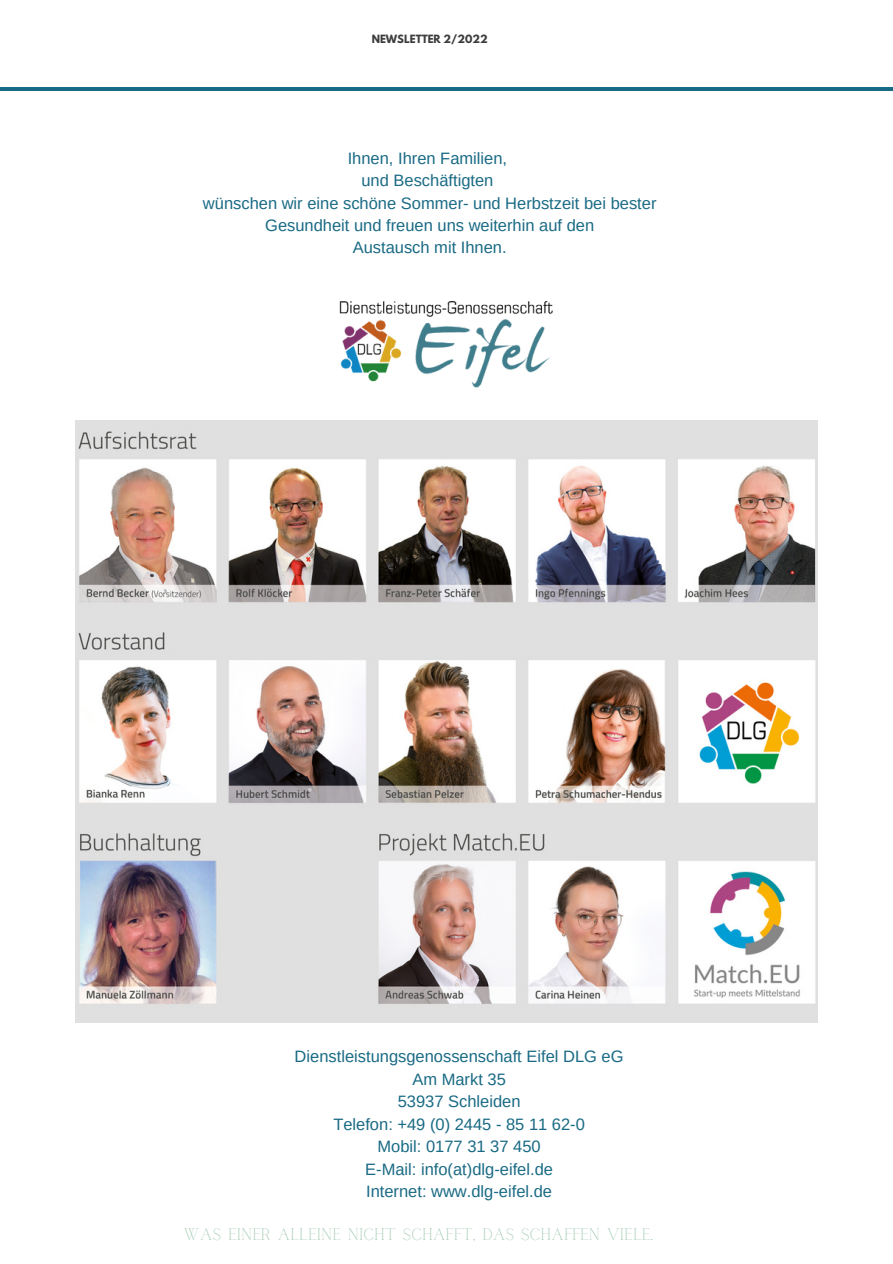
<style>
.page{position:relative;width:893px;height:1264px;background:#fff}
.page>*{position:absolute;margin:0;border:0;box-sizing:border-box;transform-origin:0 0}
.t1{font:16.5px/22.5px "Arimo";color:#196a84;text-align:center}
.t2{font:16.5px "Calgary";color:#98c4a9}
.t3{font:700 10.05px "League Spartan";color:#3d3d3d}
</style>
<div class="page">
<hr style="left:0;top:88px;width:892px;height:3px;background:#196a84">
<img style="left:339px;top:301px;width:214px;height:87px">
<img style="left:75px;top:421px;width:742px;height:601px">
<p class="t3" style="left:372px;top:34px;width:117px">NEWSLETTER 2/2022</p>
<p class="t1" style="left:203px;top:146px;width:455px">Ihnen, Ihren Familien,<br>und Beschäftigten<br>wünschen wir eine schöne Sommer- und Herbstzeit bei bester Gesundheit und freuen uns weiterhin auf den<br>Austausch mit Ihnen.</p>
<p class="t1" style="left:294px;top:1045px;width:330px">Dienstleistungsgenossenschaft Eifel DLG eG<br>Am Markt 35<br>53937 Schleiden<br>Telefon: +49 (0) 2445 - 85 11 62-0<br>Mobil: 0177 31 37 450<br>E-Mail: info(at)dlg-eifel.de<br>Internet: www.dlg-eifel.de</p>
<p class="t2" style="left:184px;top:1224px;width:471px">WAS EINER ALLEINE NICHT SCHAFFT, DAS SCHAFFEN VIELE.</p>
</div>
